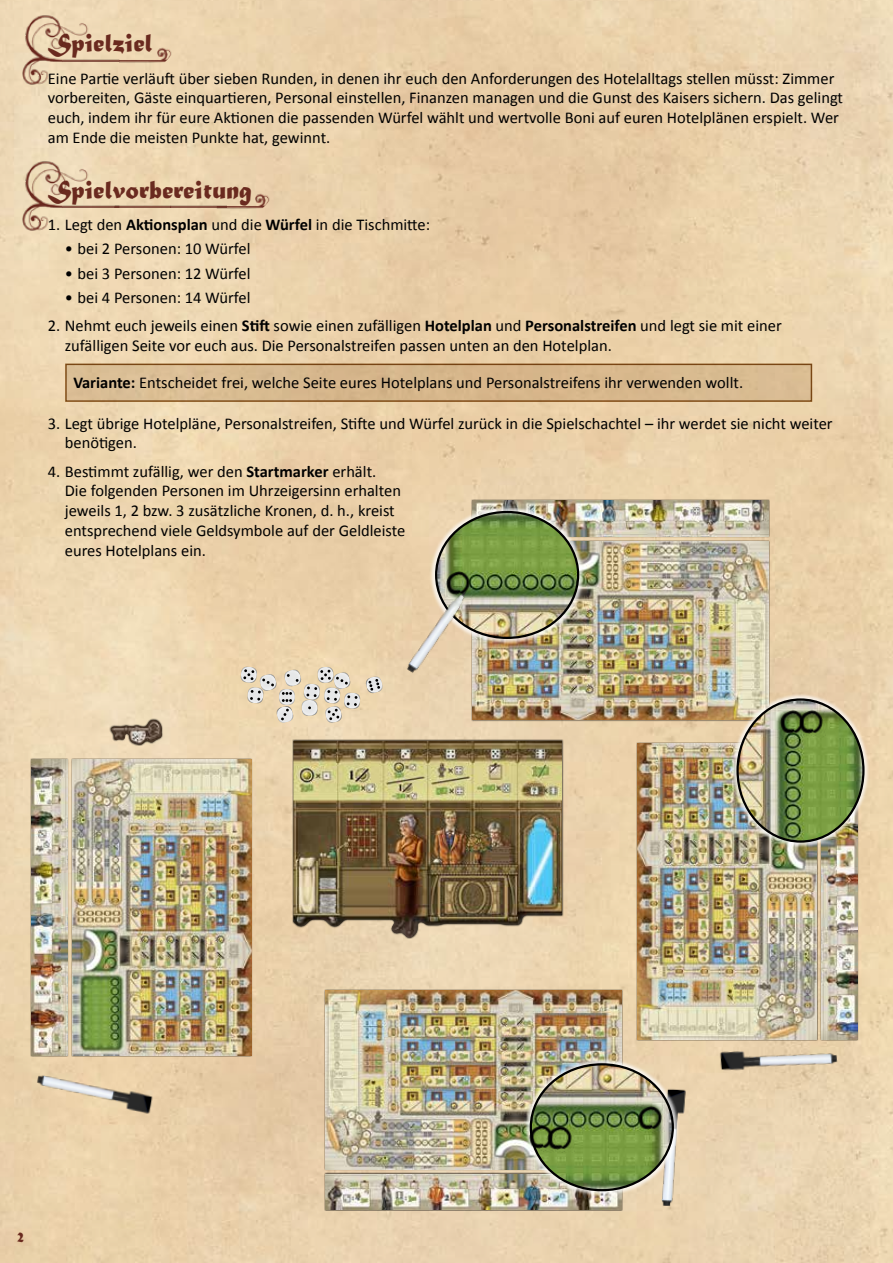
<style>
.page{position:relative;width:893px;height:1263px;background:#fff}
.page>*{position:absolute;margin:0;border:0;box-sizing:border-box;transform-origin:0 0}
.t1{font:27px "Matura MT Script Capitals";color:#6a2a1f}
.t2{font:16.5px/19.8px "Calibri";color:#000}
.t3{font:15px "Matura MT Script Capitals";color:#6a2a1f}
.s1{font-weight:700}
</style>
<div class="page">
<img style="left:0;top:0;width:893px;height:1263px">
<div style="left:66px;top:364px;width:745px;height:37px;background:#d8b98e"></div>
<div style="left:65px;top:364px;width:747px;height:38px;border:2px solid #8f6126"></div>
<img style="left:21px;top:11px;width:35px;height:78px">
<img style="left:56px;top:11px;width:63px;height:78px">
<img style="left:119px;top:46px;width:61px;height:18px">
<img style="left:21px;top:157px;width:35px;height:78px">
<img style="left:56px;top:157px;width:52px;height:78px">
<img style="left:227px;top:192px;width:51px;height:18px">
<div style="left:108px;top:157px;width:56px;height:78px;background:#eed6b1"></div>
<img style="left:164px;top:157px;width:63px;height:78px">
<div style="left:71px;top:758px;width:182px;height:299px;background:#000;opacity:.75"></div>
<img style="left:73px;top:760px;width:178px;height:296px">
<div style="left:324px;top:1172px;width:298px;height:39px;background:#7b6e5c"></div>
<img style="left:325px;top:1174px;width:296px;height:36px">
<div style="left:30px;top:758px;width:39px;height:299px;background:#000;opacity:.75"></div>
<img style="left:32px;top:760px;width:36px;height:296px">
<div style="left:110px;top:718px;width:54px;height:28px;background:#000;opacity:.75"></div>
<img style="left:109px;top:720px;width:53px;height:25px">
<div style="left:471px;top:499px;width:299px;height:38px;background:#978a6e"></div>
<img style="left:476px;top:500px;width:293px;height:36px">
<div style="left:820px;top:742px;width:38px;height:299px;background:#000;opacity:.75"></div>
<img style="left:821px;top:848px;width:36px;height:191px">
<svg style="left:238px;top:664px;width:148px;height:62px;background:#e0d1b7"></svg>
<img style="left:473px;top:541px;width:296px;height:179px">
<div style="left:429px;top:505px;width:156px;height:140px;background:#fff;opacity:.75"></div>
<img style="left:437px;top:512px;width:141px;height:126px">
<div style="left:636px;top:742px;width:182px;height:299px;background:#000;opacity:.75"></div>
<img style="left:638px;top:743px;width:178px;height:296px">
<img style="left:325px;top:990px;width:296px;height:179px">
<img style="left:710px;top:1038px;width:131px;height:40px">
<img style="left:660px;top:1080px;width:27px;height:129px">
<img style="left:401px;top:559px;width:90px;height:125px">
<img style="left:30px;top:1071px;width:132px;height:45px">
<div style="left:731px;top:693px;width:139px;height:155px;background:#fff;opacity:.75"></div>
<img style="left:738px;top:700px;width:125px;height:141px">
<img style="left:778px;top:709px;width:20px;height:28px">
<img style="left:798px;top:709px;width:28px;height:28px">
<div style="left:524px;top:1057px;width:155px;height:140px;background:#fff;opacity:.75"></div>
<img style="left:531px;top:1064px;width:141px;height:126px">
<img style="left:637px;top:1104px;width:28px;height:28px">
<img style="left:546px;top:1124px;width:28px;height:29px">
<img style="left:528px;top:1123px;width:28px;height:28px">
<div style="left:292px;top:739px;width:271px;height:200px;background:#6a5e4b"></div>
<img style="left:293px;top:741px;width:269px;height:197px">
<h1 class="t1" style="left:48px;top:26px;width:106px">Spielziel</h1>
<p class="t2" style="left:48px;top:68px;width:797px">Eine Partie verläuft über sieben Runden, in denen ihr euch den Anforderungen des Hotelalltags stellen müsst: Zimmer vorbereiten, Gäste einquartieren, Personal einstellen, Finanzen managen und die Gunst des Kaisers sichern. Das gelingt euch, indem ihr für eure Aktionen die passenden Würfel wählt und wertvolle Boni auf euren Hotelplänen erspielt. Wer am Ende die meisten Punkte hat, gewinnt.</p>
<h1 class="t1" style="left:48px;top:173px;width:206px">Spielvorbereitung</h1>
<p class="t2" style="left:48px;top:215px;width:384px">1. Legt den <span class="s1">Aktionsplan</span> und die <span class="s1">Würfel</span> in die Tischmitte:</p>
<p class="t2" style="left:65px;top:239px;width:187px">• bei 2 Personen: 10 Würfel</p>
<p class="t2" style="left:65px;top:263px;width:187px">• bei 3 Personen: 12 Würfel</p>
<p class="t2" style="left:65px;top:287px;width:187px">• bei 4 Personen: 14 Würfel</p>
<p class="t2" style="left:65px;top:316px;width:718px;text-indent:-17px">2. Nehmt euch jeweils einen <span class="s1">Stift</span> sowie einen zufälligen <span class="s1">Hotelplan</span> und <span class="s1">Personalstreifen</span> und legt sie mit einer zufälligen Seite vor euch aus. Die Personalstreifen passen unten an den Hotelplan.</p>
<p class="t2" style="left:73px;top:372px;width:671px"><span class="s1">Variante:</span> Entscheidet frei, welche Seite eures Hotelplans und Personalstreifens ihr verwenden wollt.</p>
<p class="t2" style="left:65px;top:413px;width:769px;text-indent:-17px">3. Legt übrige Hotelpläne, Personalstreifen, Stifte und Würfel zurück in die Spielschachtel – ihr werdet sie nicht weiter benötigen.</p>
<p class="t2" style="left:65px;top:461px;width:342px;text-indent:-17px">4. Bestimmt zufällig, wer den <span class="s1">Startmarker</span> erhält.<br>Die folgenden Personen im Uhrzeigersinn erhalten jeweils 1, 2 bzw. 3 zusätzliche Kronen, d. h., kreist entsprechend viele Geldsymbole auf der Geldleiste eures Hotelplans ein.</p>
<p class="t3" style="left:17px;top:1227px;width:8px">2</p>
</div>
